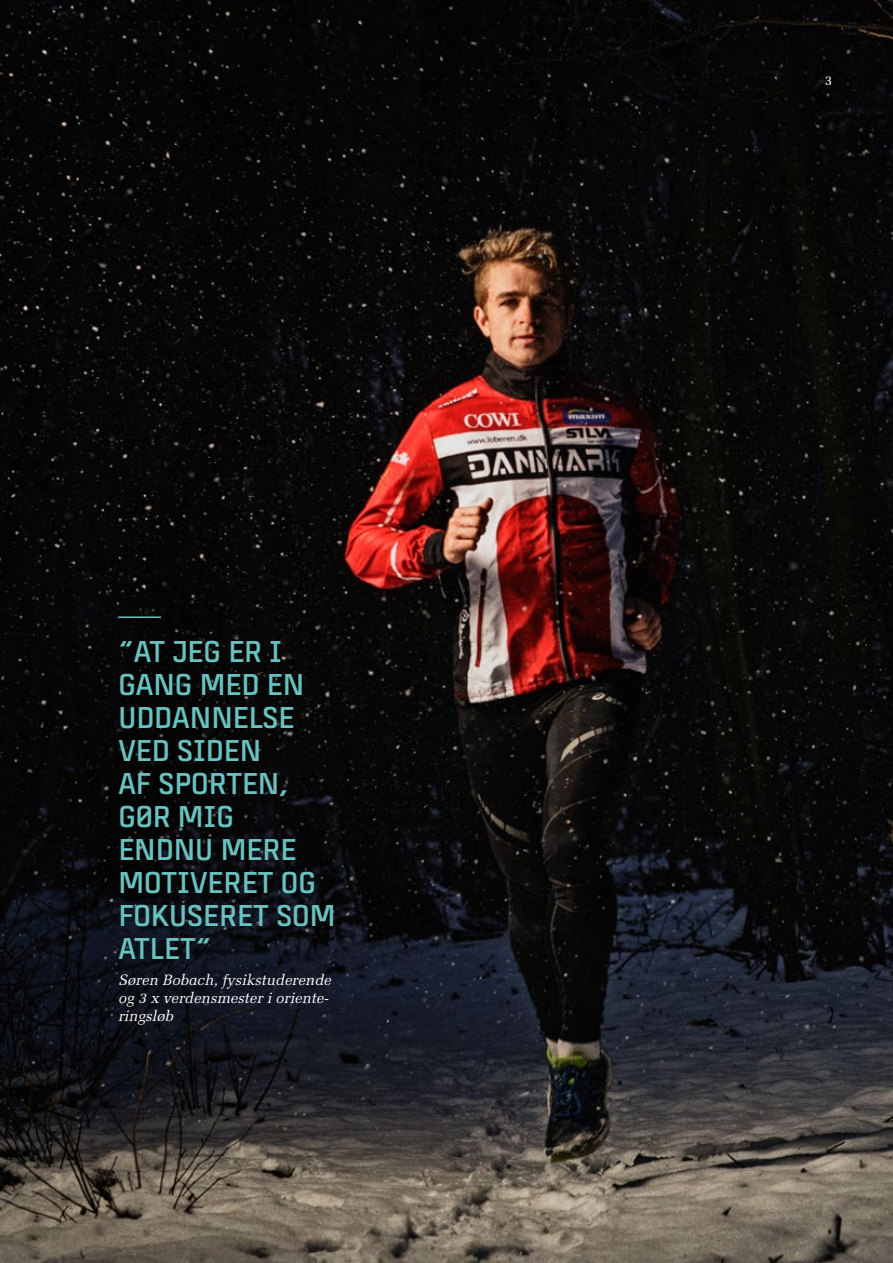
<style>
.page{position:relative;width:893px;height:1263px;background:#fff}
.page>*{position:absolute;margin:0;border:0;box-sizing:border-box;transform-origin:0 0}
.t1{font:700 30px/33px "Team Danmark 4";color:#69c2c0}
.t2{font:italic 15px/18px "Melior LT Std";color:#fff}
.t3{font:13.5px "Melior LT Std";color:#fff}
</style>
<div class="page">
<img style="left:0;top:0;width:893px;height:1263px">
<hr style="left:118px;top:616px;width:43px;height:2px;background:#69c2c0">
<p class="t1" style="left:118px;top:634px;width:219px">”AT JEG ER I<br>GANG MED EN<br>UDDANNELSE<br>VED SIDEN<br>AF SPORTEN,<br>GØR MIG<br>ENDNU MERE<br>MOTIVERET OG<br>FOKUSERET SOM<br>ATLET”</p>
<p class="t2" style="left:118px;top:971px;width:215px">Søren Bobach, fysikstuderende og 3 x verdensmester i oriente&shy;ringsløb</p>
<p class="t3" style="left:825px;top:73px;width:9px">3</p>
</div>
